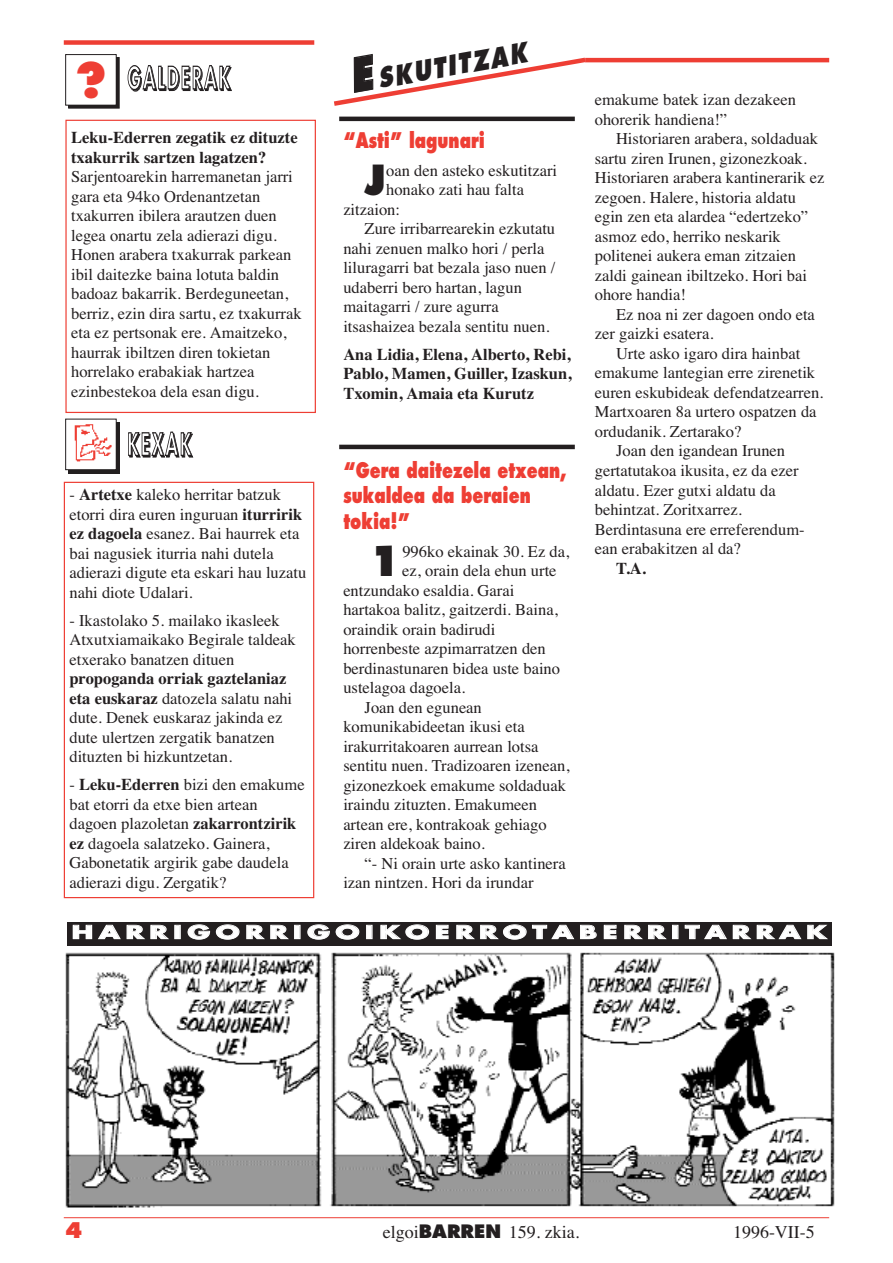
<style>
.page{position:relative;width:893px;height:1263px;background:#fff}
.page>*{position:absolute;margin:0;border:0;box-sizing:border-box;transform-origin:0 0}
.t1{font:800 40.35px "Futura";color:#231f20}
.t2{font:800 30px "Futura";letter-spacing:.125em;color:#231f20;scale:.6 1}
.t3{font:italic 800 27px "Futura";color:#231f20;scale:.8 1}
.t4{font:800 21px/25.5px "Futura";color:#ee3e34;scale:.75 1}
.t5{font:800 21px "Futura";color:#ee3e34}
.t6{font:700 18px "Futura";letter-spacing:.205em;color:#fff;scale:1.5 1}
.t7{font:18px "Times";color:#231f20}
.t8{font:16.5px/19.5px "Times";color:#231f20}
.t9{font:700 16.5px/19.5px "Times";color:#231f20;text-align:justify}
.s1{font-size:45px}
.s2{font-size:45px;color:#ee3e34}
.s3{font-weight:700}
.s4{font-family:"Futura";font-weight:800}
</style>
<div class="page">
<hr style="left:64px;top:1217px;width:765px;height:1px;background:#ee3e34">
<hr style="left:585px;top:58px;width:244px;height:4px;background:#ee3e34">
<svg style="left:334px;top:57px;width:256px;height:49px"></svg>
<div style="left:69px;top:422px;width:51px;height:51px;background:#231f20"></div>
<div style="left:69px;top:58px;width:50px;height:50px;background:#231f20"></div>
<div style="left:66px;top:55px;width:50px;height:50px;background:#fff"></div>
<div style="left:65px;top:54px;width:51px;height:51px;border:1px solid #231f20"></div>
<img style="left:69px;top:422px;width:45px;height:46px">
<div style="left:65px;top:419px;width:51px;height:51px;border:1px solid #231f20"></div>
<hr style="left:339px;top:117px;width:236px;height:4px;background:#231f20">
<hr style="left:339px;top:445px;width:236px;height:4px;background:#231f20">
<div style="left:64px;top:40px;width:250px;height:5px;background:#ee3e34"></div>
<div style="left:65px;top:120px;width:251px;height:293px;border:1px solid #ee3e34"></div>
<div style="left:64px;top:482px;width:250px;height:416px;border:1px solid #ee3e34"></div>
<img style="left:65px;top:952px;width:770px;height:256px">
<div style="left:67px;top:922px;width:764px;height:24px;background:#231f20"></div>
<h3 class="t3" style="left:349px;top:72px;width:225px;rotate:-10deg"><span class="s1">E</span> SKUTITZAK</h3>
<p class="t4" style="left:343px;top:129px;width:190px">“Asti” lagunari</p>
<h1 class="t1" style="left:365px;top:162px;width:23px">J</h1>
<p class="t8" style="left:386px;top:160px;width:172px">oan den asteko eskutitzari</p>
<h2 class="t2" style="left:75px;top:65px;width:261px"><span class="s2">?</span> GALDERAK</h2>
<p class="t8" style="left:595px;top:90px;width:203px">emakume batek izan dezakeen ohorerik handiena!”</p>
<p class="t8" style="left:595px;top:129px;width:231px;text-indent:21px">Historiaren arabera, soldaduak sartu ziren Irunen, gizonezkoak.<br>Historiaren arabera kantinerarik ez zegoen. Halere, historia aldatu egin zen eta alardea “edertzeko” asmoz edo, herriko neskarik politenei aukera eman zitzaien zaldi gainean ibiltzeko. Hori bai ohore handia!</p>
<p class="t8" style="left:595px;top:304px;width:222px;text-indent:21px">Ez noa ni zer dagoen ondo eta zer gaizki esatera.</p>
<p class="t8" style="left:616px;top:343px;width:186px">Urte asko igaro dira hainbat</p>
<p class="t8" style="left:595px;top:363px;width:222px">emakume lantegian erre zirenetik</p>
<p class="t8" style="left:595px;top:382px;width:230px">euren eskubideak defendatzearren.</p>
<p class="t8" style="left:595px;top:402px;width:223px">Martxoaren 8a urtero ospatzen da</p>
<p class="t8" style="left:595px;top:421px;width:148px">ordudanik. Zertarako?</p>
<p class="t8" style="left:616px;top:441px;width:171px">Joan den igandean Irunen</p>
<p class="t8" style="left:595px;top:460px;width:205px">gertatutakoa ikusita, ez da ezer</p>
<p class="t8" style="left:595px;top:480px;width:183px">aldatu. Ezer gutxi aldatu da</p>
<p class="t8" style="left:595px;top:499px;width:149px">behintzat. Zoritxarrez.</p>
<p class="t8" style="left:595px;top:519px;width:211px">Berdintasuna ere erreferendum-</p>
<p class="t8" style="left:595px;top:538px;width:148px">ean erabakitzen al da?</p>
<p class="t9" style="left:616px;top:558px;width:31px">T.A.</p>
<p class="t9" style="left:71px;top:128px;width:228px">Leku-Ederren zegatik ez dituzte txakurrik sartzen lagatzen?</p>
<p class="t8" style="left:71px;top:167px;width:232px">Sarjentoarekin harremanetan jarri gara eta 94ko Ordenantzetan txakurren ibilera arautzen duen legea onartu zela adierazi digu.<br>Honen arabera txakurrak parkean ibil daitezke baina lotuta baldin badoaz bakarrik. Berdeguneetan, berriz, ezin dira sartu, ez txakurrak eta ez pertsonak ere. Amaitzeko, haurrak ibiltzen diren tokietan horrelako erabakiak hartzea ezinbestekoa dela esan digu.</p>
<p class="t8" style="left:386px;top:180px;width:139px">honako zati hau falta</p>
<p class="t8" style="left:343px;top:199px;width:58px">zitzaion:</p>
<p class="t8" style="left:365px;top:219px;width:192px">Zure irribarrearekin ezkutatu</p>
<p class="t8" style="left:343px;top:238px;width:203px">nahi zenuen malko hori / perla</p>
<p class="t8" style="left:343px;top:258px;width:214px">liluragarri bat bezala jaso nuen /</p>
<p class="t8" style="left:343px;top:277px;width:180px">udaberri bero hartan, lagun</p>
<p class="t8" style="left:343px;top:297px;width:157px">maitagarri / zure agurra</p>
<p class="t8" style="left:343px;top:316px;width:208px">itsashaizea bezala sentitu nuen.</p>
<p class="t9" style="left:343px;top:344px;width:230px">Ana Lidia, Elena, Alberto, Rebi, Pablo, Mamen, Guiller, Izaskun, Txomin, Amaia eta Kurutz</p>
<h2 class="t2" style="left:129px;top:431px;width:108px">KEXAK</h2>
<p class="t4" style="left:343px;top:459px;width:299px">“Gera daitezela etxean, sukaldea da beraien tokia!”</p>
<h1 class="t1" style="left:369px;top:543px;width:35px">1</h1>
<p class="t8" style="left:402px;top:541px;width:168px">996ko ekainak 30. Ez da,</p>
<p class="t8" style="left:69px;top:485px;width:238px">- <span class="s3">Artetxe</span> kaleko herritar batzuk etorri dira euren inguruan <span class="s3">iturririk ez dagoela</span> esanez. Bai haurrek eta bai nagusiek iturria nahi dutela adierazi digute eta eskari hau luzatu nahi diote Udalari.</p>
<p class="t8" style="left:69px;top:610px;width:228px">- Ikastolako 5. mailako ikasleek<br>Atxutxiamaikako Begirale taldeak etxerako banatzen dituen</p>
<p class="t8" style="left:69px;top:669px;width:224px"><span class="s3">propoganda orriak gaztelaniaz eta euskaraz</span> datozela salatu nahi dute. Denek euskaraz jakinda ez dute ulertzen zergatik banatzen dituzten bi hizkuntzetan.</p>
<p class="t8" style="left:69px;top:775px;width:237px">- <span class="s3">Leku-Ederren</span> bizi den emakume bat etorri da etxe bien artean dagoen plazoletan <span class="s3">zakarrontzirik ez</span> dagoela salatzeko. Gainera,<br>Gabonetatik argirik gabe daudela adierazi digu. Zergatik?</p>
<p class="t6" style="left:72px;top:924px;width:505px">HARRIGORRIGOIKOERROTABERRITARRAK</p>
<p class="t8" style="left:402px;top:561px;width:156px">ez, orain dela ehun urte</p>
<p class="t8" style="left:343px;top:580px;width:172px">entzundako esaldia. Garai</p>
<p class="t8" style="left:343px;top:600px;width:216px">hartakoa balitz, gaitzerdi. Baina,</p>
<p class="t8" style="left:343px;top:619px;width:154px">oraindik orain badirudi</p>
<p class="t8" style="left:343px;top:639px;width:204px">horrenbeste azpimarratzen den</p>
<p class="t8" style="left:343px;top:658px;width:218px">berdinastunaren bidea uste baino</p>
<p class="t8" style="left:343px;top:678px;width:123px">ustelagoa dagoela.</p>
<p class="t8" style="left:365px;top:697px;width:119px">Joan den egunean</p>
<p class="t8" style="left:343px;top:717px;width:183px">komunikabideetan ikusi eta</p>
<p class="t8" style="left:343px;top:736px;width:197px">irakurritakoaren aurrean lotsa</p>
<p class="t8" style="left:343px;top:756px;width:228px">sentitu nuen. Tradizoaren izenean,</p>
<p class="t8" style="left:343px;top:775px;width:224px">gizonezkoek emakume soldaduak</p>
<p class="t8" style="left:343px;top:795px;width:195px">iraindu zituzten. Emakumeen</p>
<p class="t8" style="left:343px;top:814px;width:205px">artean ere, kontrakoak gehiago</p>
<p class="t8" style="left:343px;top:834px;width:143px">ziren aldekoak baino.</p>
<p class="t8" style="left:365px;top:853px;width:203px">“- Ni orain urte asko kantinera</p>
<p class="t8" style="left:343px;top:873px;width:192px">izan nintzen. Hori da irundar</p>
<p class="t5" style="left:65px;top:1221px;width:19px">4</p>
<p class="t7" style="left:383px;top:1221px;width:198px">elgoi<span class="s4">BARREN</span> 159. zkia.</p>
<p class="t7" style="left:733px;top:1221px;width:83px">1996-VII-5</p>
</div>
